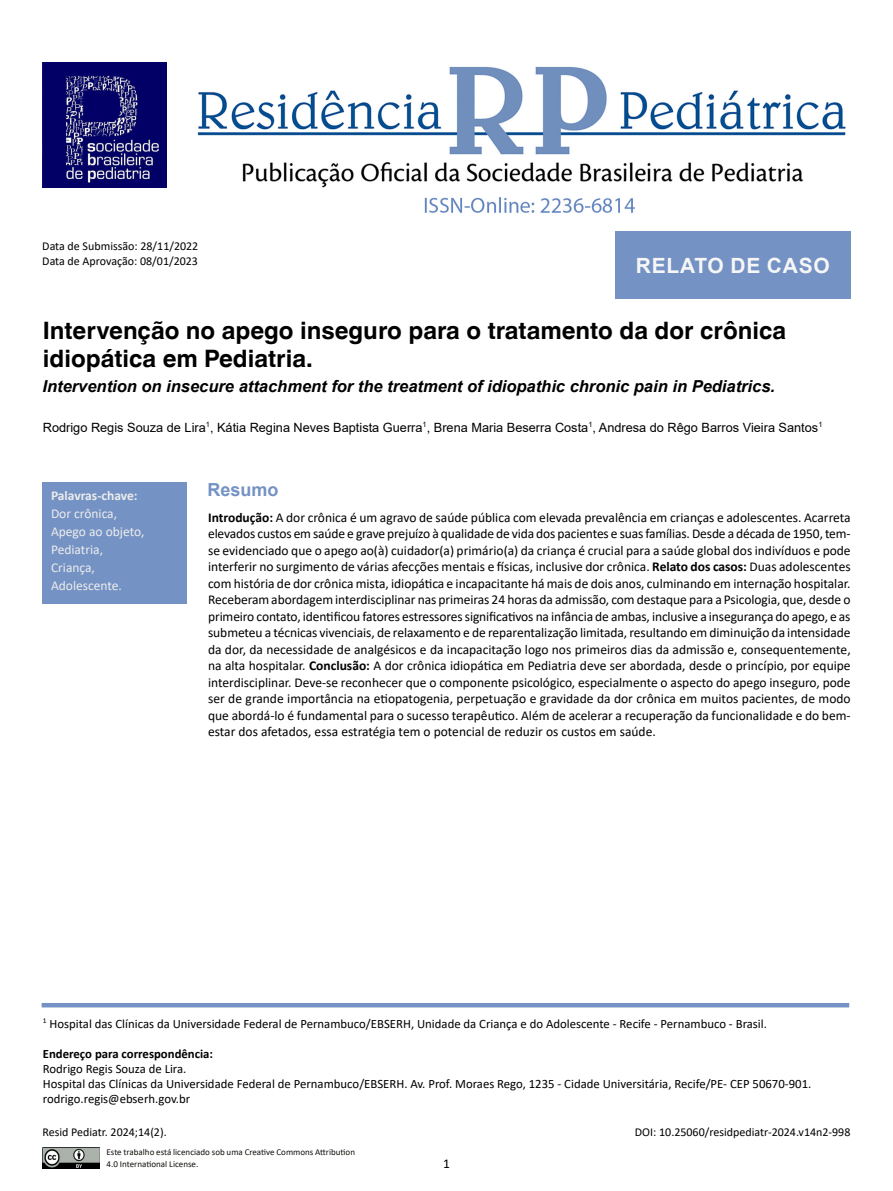
<style>
.page{position:relative;width:893px;height:1191px;background:#fff}
.page>*{position:absolute;margin:0;border:0;box-sizing:border-box;transform-origin:0 0}
.t1{font:700 24px/28.8px "Helvetica World";color:#000}
.t2{font:700 21px "Arial";letter-spacing:.035em;color:#f6f6f6}
.t3{font:700 18px "Arial";color:#7492c3}
.t4{font:italic 700 16.5px "Arial";color:#000}
.t5{font:13.5px/16.5px "Calibri";color:#000;text-align:justify}
.t6{font:13.5px/18px "Calibri";color:#ededed}
.t7{font:700 13.5px "Calibri";color:#ededed}
.t8{font:12.75px/15px "Calibri";color:#000}
.t9{font:12.75px "Arial";color:#000}
.t10{font:700 12.75px "Calibri";color:#000}
.t11{font:12px/15px "Calibri";color:#000}
.t12{font:9px/12px "Calibri";color:#12110c}
.s1{font-weight:700}
</style>
<div class="page">
<hr style="left:42px;top:1003px;width:807px;height:4px;background:#7492c3">
<img style="left:197px;top:66px;width:649px;height:147px">
<img style="left:43px;top:62px;width:123px;height:125px">
<div style="left:43px;top:483px;width:144px;height:121px;background:#7492c3"></div>
<div style="left:615px;top:232px;width:235px;height:67px;background:#7492c3"></div>
<img style="left:43px;top:1147px;width:56px;height:21px">
<p class="t11" style="left:42px;top:238px;width:158px">Data de Submissão: 28/11/2022<br>Data de Aprovação: 08/01/2023</p>
<h2 class="t2" style="left:636px;top:251px;width:195px">RELATO DE CASO</h2>
<h1 class="t1" style="left:43px;top:316px;width:745px">Intervenção no apego inseguro para o tratamento da dor crônica idiopática em Pediatria.</h1>
<p class="t4" style="left:43px;top:375px;width:734px">Intervention on insecure attachment for the treatment of idiopathic chronic pain in Pediatrics.</p>
<p class="t9" style="left:43px;top:418px;width:781px">Rodrigo Regis Souza de Lira<sup>1</sup>, Kátia Regina Neves Baptista Guerra<sup>1</sup>, Brena Maria Beserra Costa<sup>1</sup>, Andresa do Rêgo Barros Vieira Santos<sup>1</sup></p>
<p class="t7" style="left:51px;top:486px;width:88px">Palavras-chave:</p>
<p class="t6" style="left:51px;top:504px;width:95px">Dor crônica,<br>Apego ao objeto,<br>Pediatria,<br>Criança,<br>Adolescente.</p>
<h3 class="t3" style="left:208px;top:476px;width:73px">Resumo</h3>
<p class="t5" style="left:208px;top:509px;width:644px"><span class="s1">Introdução:</span> A dor crônica é um agravo de saúde pública com elevada prevalência em crianças e adolescentes. Acarreta elevados custos em saúde e grave prejuízo à qualidade de vida dos pacientes e suas famílias. Desde a década de 1950, tem&shy;se evidenciado que o apego ao(à) cuidador(a) primário(a) da criança é crucial para a saúde global dos indivíduos e pode interferir no surgimento de várias afecções mentais e físicas, inclusive dor crônica. <span class="s1">Relato dos casos:</span> Duas adolescentes com história de dor crônica mista, idiopática e incapacitante há mais de dois anos, culminando em internação hospitalar.<br>Receberam abordagem interdisciplinar nas primeiras 24 horas da admissão, com destaque para a Psicologia, que, desde o primeiro contato, identificou fatores estressores significativos na infância de ambas, inclusive a insegurança do apego, e as submeteu a técnicas vivenciais, de relaxamento e de reparentalização limitada, resultando em diminuição da intensidade da dor, da necessidade de analgésicos e da incapacitação logo nos primeiros dias da admissão e, consequentemente, na alta hospitalar. <span class="s1">Conclusão:</span> A dor crônica idiopática em Pediatria deve ser abordada, desde o princípio, por equipe interdisciplinar. Deve-se reconhecer que o componente psicológico, especialmente o aspecto do apego inseguro, pode ser de grande importância na etiopatogenia, perpetuação e gravidade da dor crônica em muitos pacientes, de modo que abordá-lo é fundamental para o sucesso terapêutico. Além de acelerar a recuperação da funcionalidade e do bem&shy;estar dos afetados, essa estratégia tem o potencial de reduzir os custos em saúde.</p>
<p class="t8" style="left:43px;top:1015px;width:726px"><sup>1</sup> Hospital das Clínicas da Universidade Federal de Pernambuco/EBSERH, Unidade da Criança e do Adolescente - Recife - Pernambuco - Brasil.</p>
<p class="t10" style="left:43px;top:1044px;width:172px">Endereço para correspondência:</p>
<p class="t8" style="left:43px;top:1060px;width:770px">Rodrigo Regis Souza de Lira.<br>Hospital das Clínicas da Universidade Federal de Pernambuco/EBSERH. Av. Prof. Moraes Rego, 1235 - Cidade Universitária, Recife/PE- CEP 50670-901. rodrigo.regis@ebserh.gov.br</p>
<p class="t11" style="left:43px;top:1124px;width:126px">Resid Pediatr. 2024;14(2).</p>
<p class="t12" style="left:107px;top:1145px;width:250px">Este trabalho está licenciado sob uma Creative Commons Attribution<br>4.0 International License.</p>
<p class="t5" style="left:443px;top:1154px;width:8px">1</p>
<p class="t11" style="left:635px;top:1124px;width:217px">DOI: 10.25060/residpediatr-2024.v14n2-998</p>
</div>
